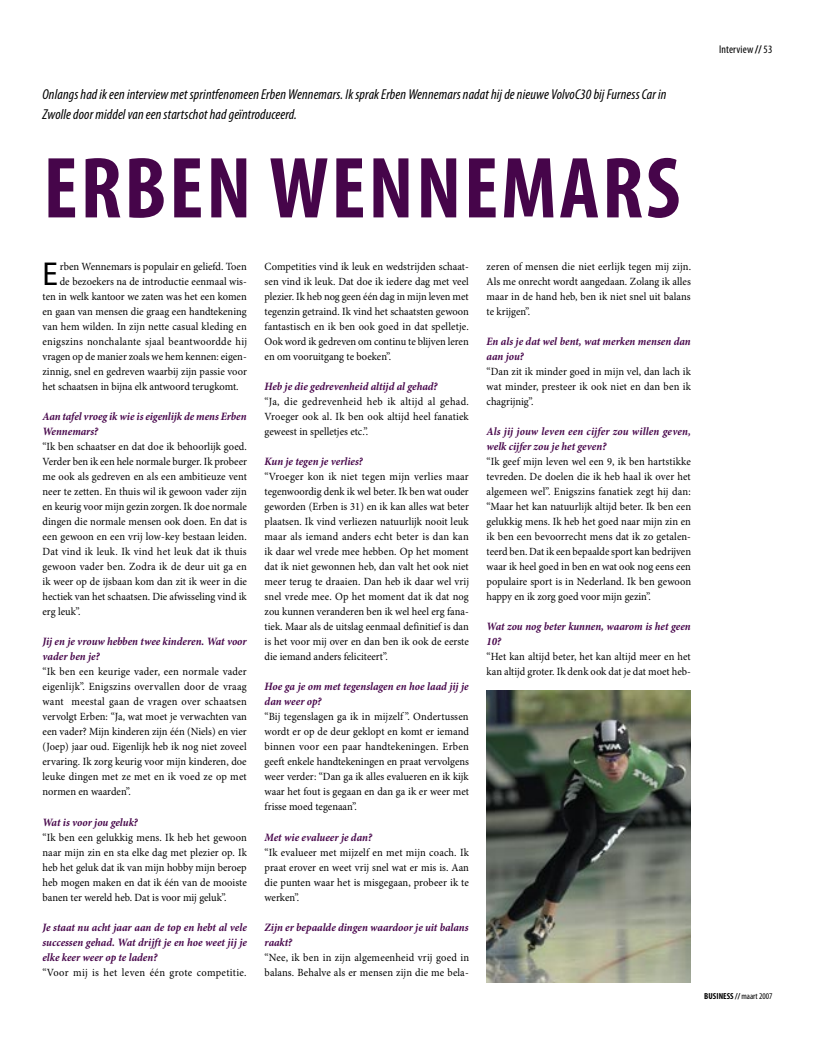
<style>
.page{position:relative;width:815px;height:1053px;background:#fff}
.page>*{position:absolute;margin:0;border:0;box-sizing:border-box;transform-origin:0 0}
.Kop_44_pts{font:700 condensed 87.5px "Myriad Pro";letter-spacing:.03em;color:#46054a}
.Platte_tekst{font:33.25px "Myriad Pro";color:#000;scale:.95 1}
.Intro{font:italic condensed 14.38px/20px "Myriad Pro";letter-spacing:.01em;color:#000}
.Tussenkop_vragen{font:italic 700 11.25px/15px "Minion Pro";color:#46054a;scale:.95 1}
.t1{font:condensed 11.25px "Myriad Pro";letter-spacing:.015em;color:#000}
.Platte_tekst-2{font:11px/15px "Minion Pro";letter-spacing:.005em;color:#000;text-align:justify;scale:.95 1}
.Platte_tekst-3{font:11px "Minion Pro";letter-spacing:.025em;color:#000;scale:.95 1}
.Platte_tekst-4{font:11px "Minion Pro";letter-spacing:.03em;color:#000;scale:.95 1}
.Intro-2{font:700 condensed 8.75px "Myriad Pro";letter-spacing:.01em;color:#000}
.s1{font-weight:700}
.s2{font-weight:400}
</style>
<div class="page">
<img style="left:487px;top:690px;width:204px;height:291px">
<p class="Intro" style="left:43px;top:85px;width:626px">Onlangs had ik een interview met sprintfenomeen Erben Wennemars. Ik sprak Erben Wennemars nadat hij de nieuwe VolvoC30 bij Furness Car in<br>Zwolle door middel van een startschot had geïntroduceerd.</p>
<p class="Kop_44_pts" style="left:43px;top:140px;width:638px">ERBEN WENNEMARS</p>
<p class="t1" style="left:719px;top:43px;width:55px">Interview <span class="s1">//</span> 53</p>
<p class="Platte_tekst" style="left:43px;top:256px;width:18px">E</p>
<p class="Platte_tekst-2" style="left:60px;top:259px;width:198px">rben Wennemars is populair en geliefd. Toen</p>
<p class="Platte_tekst-2" style="left:60px;top:274px;width:198px">de bezoekers na de introductie eenmaal wis-</p>
<p class="Platte_tekst-2" style="left:43px;top:289px;width:217px">ten in welk kantoor we zaten was het een komen</p>
<p class="Platte_tekst-2" style="left:43px;top:304px;width:216px">en gaan van mensen die graag een handtekening</p>
<p class="Platte_tekst-2" style="left:43px;top:319px;width:216px">van hem wilden. In zijn nette casual kleding en</p>
<p class="Platte_tekst-3" style="left:43px;top:335px;width:217px">enigszins nonchalante sjaal beantwoordde hij</p>
<p class="Platte_tekst-2" style="left:43px;top:349px;width:217px">vragen op de manier zoals we hem kennen: eigen-</p>
<p class="Platte_tekst-2" style="left:43px;top:364px;width:217px">zinnig, snel en gedreven waarbij zijn passie voor</p>
<p class="Platte_tekst-2" style="left:43px;top:379px;width:208px">het schaatsen in bijna elk antwoord terugkomt.</p>
<p class="Tussenkop_vragen" style="left:43px;top:409px;width:216px">Aan tafel vroeg ik wie is eigenlijk de mens Erben<br>Wennemars?</p>
<p class="Platte_tekst-2" style="left:43px;top:439px;width:217px">“Ik ben schaatser en dat doe ik behoorlijk goed.<br>Verder ben ik een hele normale burger. Ik probeer me ook als gedreven en als een ambitieuze vent neer te zetten. En thuis wil ik gewoon vader zijn en keurig voor mijn gezin zorgen. Ik doe normale dingen die normale mensen ook doen. En dat is een gewoon en een vrij low-key bestaan leiden.<br>Dat vind ik leuk. Ik vind het leuk dat ik thuis gewoon vader ben. Zodra ik de deur uit ga en ik weer op de ijsbaan kom dan zit ik weer in die hectiek van het schaatsen. Die afwisseling vind ik erg leuk”.</p>
<p class="Tussenkop_vragen" style="left:43px;top:634px;width:216px">Jij en je vrouw hebben twee kinderen. Wat voor vader ben je?</p>
<p class="Platte_tekst-2" style="left:43px;top:664px;width:217px">“Ik ben een keurige vader, een normale vader eigenlijk”. Enigszins overvallen door de vraag want meestal gaan de vragen over schaatsen vervolgt Erben: “Ja, wat moet je verwachten van een vader? Mijn kinderen zijn één (Niels) en vier (Joep) jaar oud. Eigenlijk heb ik nog niet zoveel ervaring. Ik zorg keurig voor mijn kinderen, doe leuke dingen met ze met en ik voed ze op met normen en waarden”.</p>
<p class="Tussenkop_vragen" style="left:43px;top:814px;width:102px">Wat is voor jou geluk?</p>
<p class="Platte_tekst-2" style="left:43px;top:829px;width:217px">“Ik ben een gelukkig mens. Ik heb het gewoon naar mijn zin en sta elke dag met plezier op. Ik heb het geluk dat ik van mijn hobby mijn beroep heb mogen maken en dat ik één van de mooiste banen ter wereld heb. Dat is voor mij geluk”.</p>
<p class="Tussenkop_vragen" style="left:43px;top:919px;width:217px;text-align:justify">Je staat nu acht jaar aan de top en hebt al vele successen gehad. Wat drijft je en hoe weet jij je elke keer weer op te laden?</p>
<p class="Platte_tekst-4" style="left:43px;top:965px;width:216px">“Voor mij is het leven één grote competitie.</p>
<p class="Platte_tekst-2" style="left:265px;top:259px;width:217px">Competities vind ik leuk en wedstrijden schaat&shy;sen vind ik leuk. Dat doe ik iedere dag met veel plezier. Ik heb nog geen één dag in mijn leven met tegenzin getraind. Ik vind het schaatsten gewoon fantastisch en ik ben ook goed in dat spelletje.<br>Ook word ik gedreven om continu te blijven leren en om vooruitgang te boeken”.</p>
<p class="Tussenkop_vragen" style="left:265px;top:379px;width:184px">Heb je die gedrevenheid altijd al gehad?</p>
<p class="Platte_tekst-2" style="left:265px;top:394px;width:217px">“Ja, die gedrevenheid heb ik altijd al gehad.<br>Vroeger ook al. Ik ben ook altijd heel fanatiek geweest in spelletjes etc.”.</p>
<p class="Tussenkop_vragen" style="left:265px;top:454px;width:105px">Kun je tegen je verlies?</p>
<p class="Platte_tekst-2" style="left:265px;top:469px;width:217px">“Vroeger kon ik niet tegen mijn verlies maar tegenwoordig denk ik wel beter. Ik ben wat ouder geworden (Erben is 31) en ik kan alles wat beter plaatsen. Ik vind verliezen natuurlijk nooit leuk maar als iemand anders echt beter is dan kan ik daar wel vrede mee hebben. Op het moment dat ik niet gewonnen heb, dan valt het ook niet meer terug te draaien. Dan heb ik daar wel vrij snel vrede mee. Op het moment dat ik dat nog zou kunnen veranderen ben ik wel heel erg fana&shy;tiek. Maar als de uitslag eenmaal definitief is dan is het voor mij over en dan ben ik ook de eerste die iemand anders feliciteert”.</p>
<p class="Tussenkop_vragen" style="left:265px;top:679px;width:216px">Hoe ga je om met tegenslagen en hoe laad jij je dan weer op?</p>
<p class="Platte_tekst-2" style="left:265px;top:709px;width:217px">“Bij tegenslagen ga ik in mijzelf ”. Ondertussen wordt er op de deur geklopt en komt er iemand binnen voor een paar handtekeningen. Erben geeft enkele handtekeningen en praat vervolgens weer verder: “Dan ga ik alles evalueren en ik kijk waar het fout is gegaan en dan ga ik er weer met frisse moed tegenaan”.</p>
<p class="Tussenkop_vragen" style="left:265px;top:829px;width:115px">Met wie evalueer je dan?</p>
<p class="Platte_tekst-2" style="left:265px;top:844px;width:217px">“Ik evalueer met mijzelf en met mijn coach. Ik praat erover en weet vrij snel wat er mis is. Aan die punten waar het is misgegaan, probeer ik te werken”.</p>
<p class="Tussenkop_vragen" style="left:265px;top:919px;width:216px">Zijn er bepaalde dingen waardoor je uit balans raakt?</p>
<p class="Platte_tekst-2" style="left:265px;top:949px;width:217px">“Nee, ik ben in zijn algemeenheid vrij goed in balans. Behalve als er mensen zijn die me bela-</p>
<p class="Platte_tekst-2" style="left:487px;top:259px;width:217px">zeren of mensen die niet eerlijk tegen mij zijn.<br>Als me onrecht wordt aangedaan. Zolang ik alles maar in de hand heb, ben ik niet snel uit balans te krijgen”.</p>
<p class="Tussenkop_vragen" style="left:487px;top:334px;width:216px">En als je dat wel bent, wat merken mensen dan aan jou?</p>
<p class="Platte_tekst-2" style="left:487px;top:364px;width:217px">“Dan zit ik minder goed in mijn vel, dan lach ik wat minder, presteer ik ook niet en dan ben ik chagrijnig”.</p>
<p class="Tussenkop_vragen" style="left:487px;top:424px;width:217px">Als jij jouw leven een cijfer zou willen geven, welk cijfer zou je het geven?</p>
<p class="Platte_tekst-2" style="left:487px;top:454px;width:217px">“Ik geef mijn leven wel een 9, ik ben hartstikke tevreden. De doelen die ik heb haal ik over het algemeen wel”. Enigszins fanatiek zegt hij dan: “Maar het kan natuurlijk altijd beter. Ik ben een gelukkig mens. Ik heb het goed naar mijn zin en ik ben een bevoorrecht mens dat ik zo getalen&shy;teerd ben. Dat ik een bepaalde sport kan bedrijven waar ik heel goed in ben en wat ook nog eens een populaire sport is in Nederland. Ik ben gewoon happy en ik zorg goed voor mijn gezin”.</p>
<p class="Tussenkop_vragen" style="left:487px;top:619px;width:216px">Wat zou nog beter kunnen, waarom is het geen<br>10?</p>
<p class="Platte_tekst-2" style="left:487px;top:649px;width:217px">“Het kan altijd beter, het kan altijd meer en het kan altijd groter. Ik denk ook dat je dat moet heb-</p>
<p class="Intro-2" style="left:704px;top:991px;width:70px">BUSINESS //<span class="s2">maart 2007</span></p>
</div>
